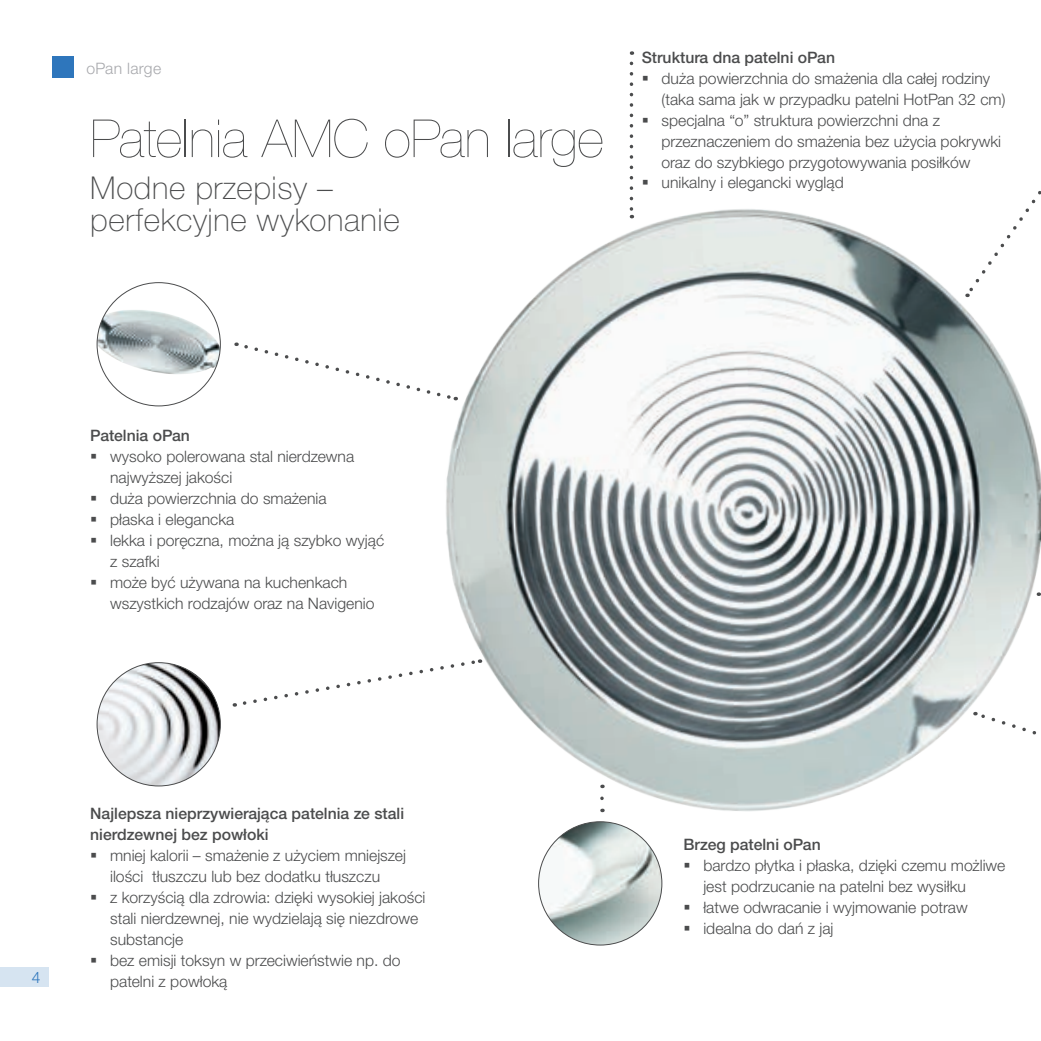
<style>
.page{position:relative;width:1041px;height:1041px;background:#fff}
.page>*{position:absolute;margin:0;border:0;box-sizing:border-box;transform-origin:0 0}
.t1{font:200 52.5px "Helvetica Neue LTW1 G";color:#4b4c4d}
.t2{font:100 31.5px/31.5px "Helvetica Neue LTW1 G";letter-spacing:.02em;color:#4b4c4d}
.t3{font:300 15.75px/21px "Helvetica Neue LTW1 G";color:#4b4c4d}
.t4{font:500 15.75px/21px "Helvetica Neue LTW1 G";color:#4b4c4d}
.t5{font:300 15.75px "Helvetica Neue LTW1 G";letter-spacing:.02em;color:#a8a9ad}
.t6{font:300 15.75px "Helvetica Neue LTW1 G";color:#2e76bc}
</style>
<div class="page">
<div style="left:0;top:967px;width:49px;height:20px;background:#d6e4f1"></div>
<div style="left:52px;top:56px;width:22px;height:22px;background:#2e76bc"></div>
<img style="left:446px;top:208px;width:595px;height:621px">
<img style="left:97px;top:283px;width:123px;height:123px;border-radius:62px">
<img style="left:539px;top:822px;width:123px;height:123px;border-radius:62px">
<img style="left:97px;top:663px;width:123px;height:123px;border-radius:62px">
<svg style="left:236px;top:342px;width:220px;height:60px"></svg>
<svg style="left:630px;top:63px;width:3px;height:155px"></svg>
<svg style="left:965px;top:191px;width:76px;height:106px"></svg>
<svg style="left:975px;top:711px;width:66px;height:46px"></svg>
<svg style="left:234px;top:658px;width:246px;height:49px"></svg>
<svg style="left:600px;top:785px;width:4px;height:13px"></svg>
<svg style="left:1038px;top:589px;width:3px;height:9px"></svg>
<p class="t5" style="left:86px;top:58px;width:76px">oPan large</p>
<h1 class="t1" style="left:90px;top:108px;width:515px">Patelnia AMC oPan large</h1>
<h2 class="t2" style="left:90px;top:172px;width:311px">Modne przepisy – perfekcyjne wykonanie</h2>
<p class="t4" style="left:642px;top:46px;width:195px">Struktura dna patelni oPan</p>
<p class="t3" style="left:661px;top:67px;width:345px">duża powierzchnia do smażenia dla całej rodziny (taka sama jak w przypadku patelni HotPan 32 cm) specjalna “o” struktura powierzchni dna z przeznaczeniem do smażenia bez użycia pokrywki oraz do szybkiego przygotowywania posiłków unikalny i elegancki wygląd</p>
<p class="t4" style="left:90px;top:424px;width:101px">Patelnia oPan</p>
<p class="t3" style="left:110px;top:445px;width:276px">wysoko polerowana stal nierdzewna najwyższej jakości<br>duża powierzchnia do smażenia<br>płaska i elegancka<br>lekka i poręczna, można ją szybko wyjąć z szafki<br>może być używana na kuchenkach wszystkich rodzajów oraz na Navigenio</p>
<p class="t6" style="left:32px;top:968px;width:10px">4</p>
<p class="t4" style="left:90px;top:802px;width:315px">Najlepsza nieprzywierająca patelnia ze stali nierdzewnej bez powłoki</p>
<p class="t3" style="left:110px;top:844px;width:317px">mniej kalorii – smażenie z użyciem mniejszej ilości tłuszczu lub bez dodatku tłuszczu<br>z korzyścią dla zdrowia: dzięki wysokiej jakości stali nierdzewnej, nie wydzielają się niezdrowe substancje<br>bez emisji toksyn w przeciwieństwie np. do patelni z powłoką</p>
<p class="t4" style="left:683px;top:834px;width:139px">Brzeg patelni oPan</p>
<p class="t3" style="left:703px;top:855px;width:304px">bardzo płytka i płaska, dzięki czemu możliwe jest podrzucanie na patelni bez wysiłku łatwe odwracanie i wyjmowanie potraw idealna do dań z jaj</p>
</div>
